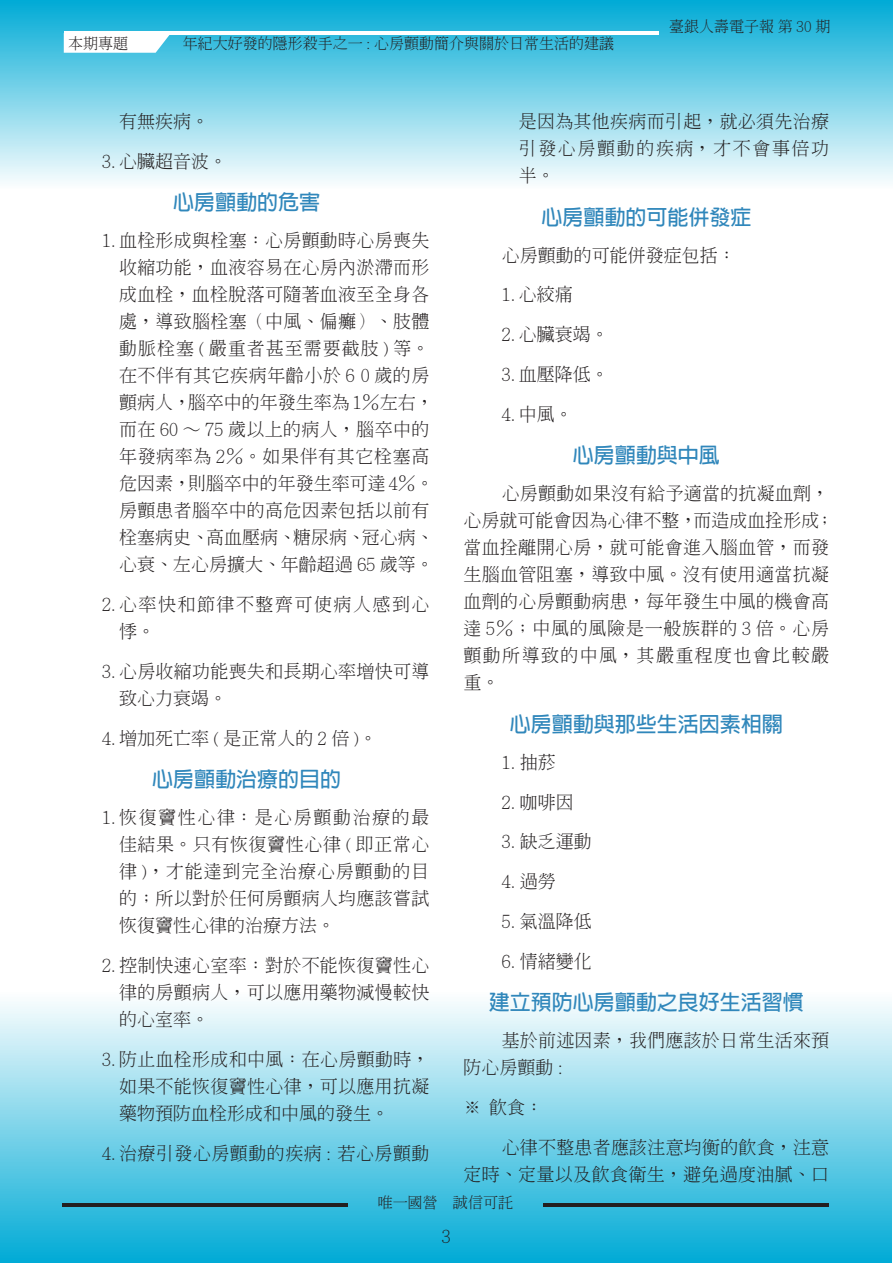
<style>
.page{position:relative;width:893px;height:1263px;background:#fff}
.page>*{position:absolute;margin:0;border:0;box-sizing:border-box;transform-origin:0 0}
.t1{font:700 21px "Adobe Fan Heiti Std";color:#3087bb}
.t2{font:300 18px/27px "Adobe Ming Std";letter-spacing:.015em;color:#231f20}
.t3{font:300 18px/27px "Adobe Ming Std";letter-spacing:.085em;color:#231f20}
.t4{font:300 15px "Adobe Ming Std";color:#231f20}
</style>
<div class="page">
<svg style="left:0;top:1002px;width:892px;height:261px;background:#7ad2e8"></svg>
<svg style="left:0;top:0;width:893px;height:182px;background:#7bd3e9"></svg>
<hr style="left:64px;top:31px;width:595px;height:4px;background:#fff">
<svg style="left:64px;top:35px;width:107px;height:18px"></svg>
<hr style="left:62px;top:1203px;width:286px;height:3px;background:#231f20">
<hr style="left:543px;top:1203px;width:286px;height:3px;background:#231f20">
<p class="t4" style="left:68px;top:35px;width:61px">本期專題</p>
<p class="t4" style="left:183px;top:35px;width:433px">年紀大好發的隱形殺手之一 : 心房顫動簡介與關於日常生活的建議</p>
<p class="t4" style="left:669px;top:18px;width:163px">臺銀人壽電子報 第 30 期</p>
<p class="t2" style="left:119px;top:107px;width:92px">有無疾病。</p>
<p class="t2" style="left:102px;top:147px;width:127px">3. 心臟超音波。</p>
<p class="t1" style="left:173px;top:190px;width:148px">心房顫動的危害</p>
<p class="t2" style="left:119px;top:227px;width:316px;text-indent:-17px">1. 血栓形成與栓塞：心房顫動時心房喪失收縮功能，血液容易在心房內淤滯而形成血栓，血栓脫落可隨著血液至全身各處，導致腦栓塞（中風、偏癱）、肢體動脈栓塞 ( 嚴重者甚至需要截肢 ) 等。在不伴有其它疾病年齡小於 6 0 歲的房顫病人，腦卒中的年發生率為 1％左右，而在 60 ～ 75 歲以上的病人，腦卒中的年發病率為 2％。如果伴有其它栓塞高危因素，則腦卒中的年發生率可達 4％。房顫患者腦卒中的高危因素包括以前有栓塞病史、高血壓病、糖尿病、冠心病、心衰、左心房擴大、年齡超過 65 歲等。</p>
<p class="t3" style="left:119px;top:590px;width:312px;text-indent:-17px">2.心率快和節律不整齊可使病人感到心悸。</p>
<p class="t2" style="left:119px;top:657px;width:312px;text-indent:-17px">3. 心房收縮功能喪失和長期心率增快可導致心力衰竭。</p>
<p class="t2" style="left:102px;top:724px;width:277px">4. 增加死亡率 ( 是正常人的 2 倍 )。</p>
<p class="t1" style="left:152px;top:767px;width:190px">心房顫動治療的目的</p>
<p class="t2" style="left:119px;top:803px;width:312px;text-align:justify;text-indent:-17px">1.恢復竇性心律：是心房顫動治療的最佳結果。只有恢復竇性心律 ( 即正常心律 )，才能達到完全治療心房顫動的目的﹔所以對於任何房顫病人均應該嘗試恢復竇性心律的治療方法。</p>
<p class="t2" style="left:119px;top:951px;width:312px;text-align:justify;text-indent:-17px">2. 控制快速心室率：對於不能恢復竇性心律的房顫病人，可以應用藥物減慢較快的心室率。</p>
<p class="t2" style="left:119px;top:1045px;width:312px;text-align:justify;text-indent:-17px">3. 防止血栓形成和中風：在心房顫動時，如果不能恢復竇性心律，可以應用抗凝藥物預防血栓形成和中風的發生。</p>
<p class="t2" style="left:102px;top:1139px;width:329px">4. 治療引發心房顫動的疾病 : 若心房顫動</p>
<p class="t2" style="left:519px;top:107px;width:312px;text-align:justify">是因為其他疾病而引起，就必須先治療引發心房顫動的疾病，才不會事倍功半。</p>
<p class="t1" style="left:541px;top:204px;width:211px">心房顫動的可能併發症</p>
<p class="t2" style="left:502px;top:241px;width:235px">心房顫動的可能併發症包括：</p>
<p class="t2" style="left:502px;top:281px;width:73px">1. 心絞痛</p>
<p class="t2" style="left:502px;top:320px;width:109px">2. 心臟衰竭。</p>
<p class="t2" style="left:502px;top:360px;width:109px">3. 血壓降低。</p>
<p class="t2" style="left:502px;top:400px;width:73px">4. 中風。</p>
<p class="t1" style="left:573px;top:443px;width:148px">心房顫動與中風</p>
<p class="t2" style="left:463px;top:479px;width:372px;text-indent:38px">心房顫動如果沒有給予適當的抗凝血劑，心房就可能會因為心律不整，而造成血拴形成；當血拴離開心房，就可能會進入腦血管，而發生腦血管阻塞，導致中風。沒有使用適當抗凝血劑的心房顫動病患，每年發生中風的機會高達 5％；中風的風險是一般族群的 3 倍。心房顫動所導致的中風，其嚴重程度也會比較嚴重。</p>
<p class="t1" style="left:510px;top:711px;width:274px">心房顫動與那些生活因素相關</p>
<p class="t2" style="left:502px;top:748px;width:56px">1. 抽菸</p>
<p class="t2" style="left:502px;top:788px;width:74px">2. 咖啡因</p>
<p class="t2" style="left:502px;top:827px;width:92px">3. 缺乏運動</p>
<p class="t2" style="left:502px;top:867px;width:56px">4. 過勞</p>
<p class="t2" style="left:502px;top:907px;width:92px">5. 氣溫降低</p>
<p class="t2" style="left:502px;top:947px;width:92px">6. 情緒變化</p>
<p class="t1" style="left:489px;top:990px;width:316px">建立預防心房顫動之良好生活習慣</p>
<p class="t2" style="left:463px;top:1026px;width:367px;text-indent:38px">基於前述因素，我們應該於日常生活來預防心房顫動 :</p>
<p class="t2" style="left:463px;top:1093px;width:81px">※ 飲食：</p>
<p class="t2" style="left:463px;top:1133px;width:367px;text-align:right">心律不整患者應該注意均衡的飲食，注意<br>定時、定量以及飲食衛生，避免過度油膩、口</p>
<p class="t4" style="left:378px;top:1194px;width:137px">唯一國營 誠信可託</p>
<p class="t2" style="left:442px;top:1222px;width:11px">3</p>
<p class="t4" style="left:380px;top:1194px;width:137px">唯一國營 誠信可託</p>
</div>
